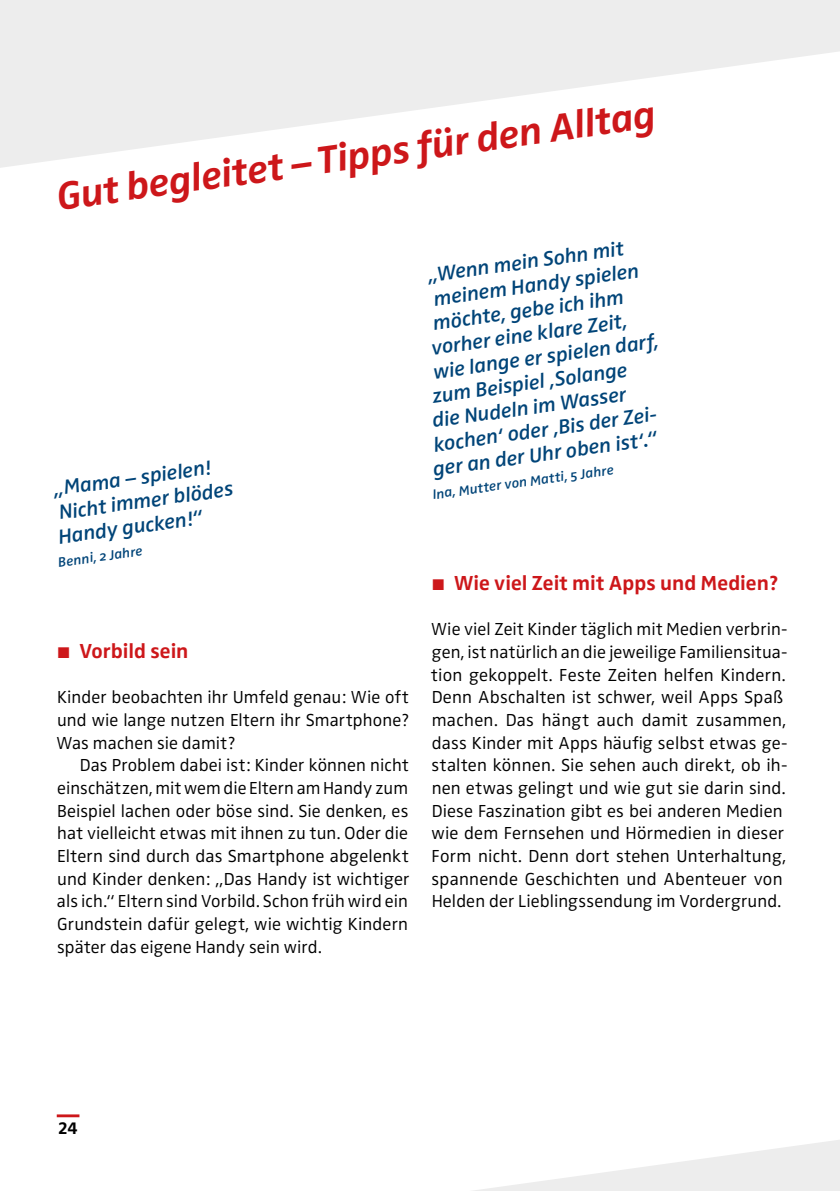
<style>
.page{position:relative;width:840px;height:1191px;background:#fff}
.page>*{position:absolute;margin:0;border:0;box-sizing:border-box;transform-origin:0 0}
.t1{font:italic 700 40px "Zwo OT";color:#cd171a}
.t2{font:italic 600 21px/24px "Zwo OT";color:#004478}
.t3{font:700 21px "Zwo OT";color:#cd171a}
.t4{font:300 18px/22.6px "Zwo OT";letter-spacing:.01em;color:#000;text-align:justify}
.t5{font:700 18px "Zwo OT";color:#000}
.t6{font:italic 600 14px "Zwo OT";color:#004478}
.s1{font-size:16px}
</style>
<div class="page">
<svg style="left:473px;top:1140px;width:366px;height:51px;fill:#f0f0f0"></svg>
<svg style="left:0;top:0;width:839px;height:168px;fill:#ededed"></svg>
<hr style="left:57px;top:1114px;width:22px;height:3px;background:#cd171a">
<h1 class="t1" style="left:54px;top:174px;width:605px;rotate:-8deg">Gut begleitet – Tipps für den Alltag</h1>
<p class="t2" style="left:50px;top:478px;width:181px;rotate:-8deg">„Mama – spielen!<br>Nicht immer blödes<br>Handy gucken!“</p>
<p class="t6" style="left:57px;top:554px;width:86px;rotate:-8deg">Benni, 2 Jahre</p>
<p class="t3" style="left:57px;top:638px;width:132px"><span class="s1">■</span> Vorbild sein</p>
<p class="t4" style="left:56px;top:686px;width:354px">Kinder beobachten ihr Umfeld genau: Wie oft und wie lange nutzen Eltern ihr Smartphone?<br>Was machen sie damit?</p>
<p class="t4" style="left:57px;top:754px;width:354px;text-indent:23px">Das Problem dabei ist: Kinder können nicht einschätzen, mit wem die Eltern am Handy zum Beispiel lachen oder böse sind. Sie denken, es hat vielleicht etwas mit ihnen zu tun. Oder die Eltern sind durch das Smartphone abgelenkt und Kinder denken: „Das Handy ist wichtiger als ich.“ Eltern sind Vorbild. Schon früh wird ein Grundstein dafür gelegt, wie wichtig Kindern später das eigene Handy sein wird.</p>
<p class="t2" style="left:426px;top:264px;width:199px;rotate:-8deg">„Wenn mein Sohn mit</p>
<p class="t2" style="left:432px;top:287px;width:209px;rotate:-8deg">meinem Handy spielen</p>
<p class="t2" style="left:431px;top:312px;width:194px;rotate:-8deg">möchte, gebe ich ihm</p>
<p class="t2" style="left:430px;top:336px;width:199px;rotate:-8deg">vorher eine klare Zeit,</p>
<p class="t2" style="left:431px;top:360px;width:229px;rotate:-8deg">wie lange er spielen darf,</p>
<p class="t2" style="left:430px;top:385px;width:198px;rotate:-8deg">zum Beispiel ‚Solange</p>
<p class="t2" style="left:430px;top:409px;width:197px;rotate:-8deg">die Nudeln im Wasser</p>
<p class="t2" style="left:432px;top:433px;width:229px;rotate:-8deg">kochen‘ oder ‚Bis der Zei-</p>
<p class="t2" style="left:431px;top:458px;width:227px;rotate:-8deg">ger an der Uhr oben ist‘.“</p>
<p class="t6" style="left:431px;top:486px;width:184px;rotate:-8deg">Ina, Mutter von Matti, 5 Jahre</p>
<p class="t3" style="left:432px;top:570px;width:347px"><span class="s1">■</span> Wie viel Zeit mit Apps und Medien?</p>
<p class="t4" style="left:431px;top:618px;width:358px;text-align:left">Wie viel Zeit Kinder täglich mit Medien verbrin&shy;gen, ist natürlich an die jeweilige Familiensitua&shy;tion gekoppelt. Feste Zeiten helfen Kindern.<br>Denn Abschalten ist schwer, weil Apps Spaß machen. Das hängt auch damit zusammen, dass Kinder mit Apps häufig selbst etwas ge&shy;stalten können. Sie sehen auch direkt, ob ih&shy;nen etwas gelingt und wie gut sie darin sind.<br>Diese Faszination gibt es bei anderen Medien wie dem Fernsehen und Hörmedien in dieser Form nicht. Denn dort stehen Unterhaltung, spannende Geschichten und Abenteuer von Helden der Lieblingssendung im Vordergrund.</p>
<p class="t5" style="left:58px;top:1117px;width:21px">24</p>
</div>
